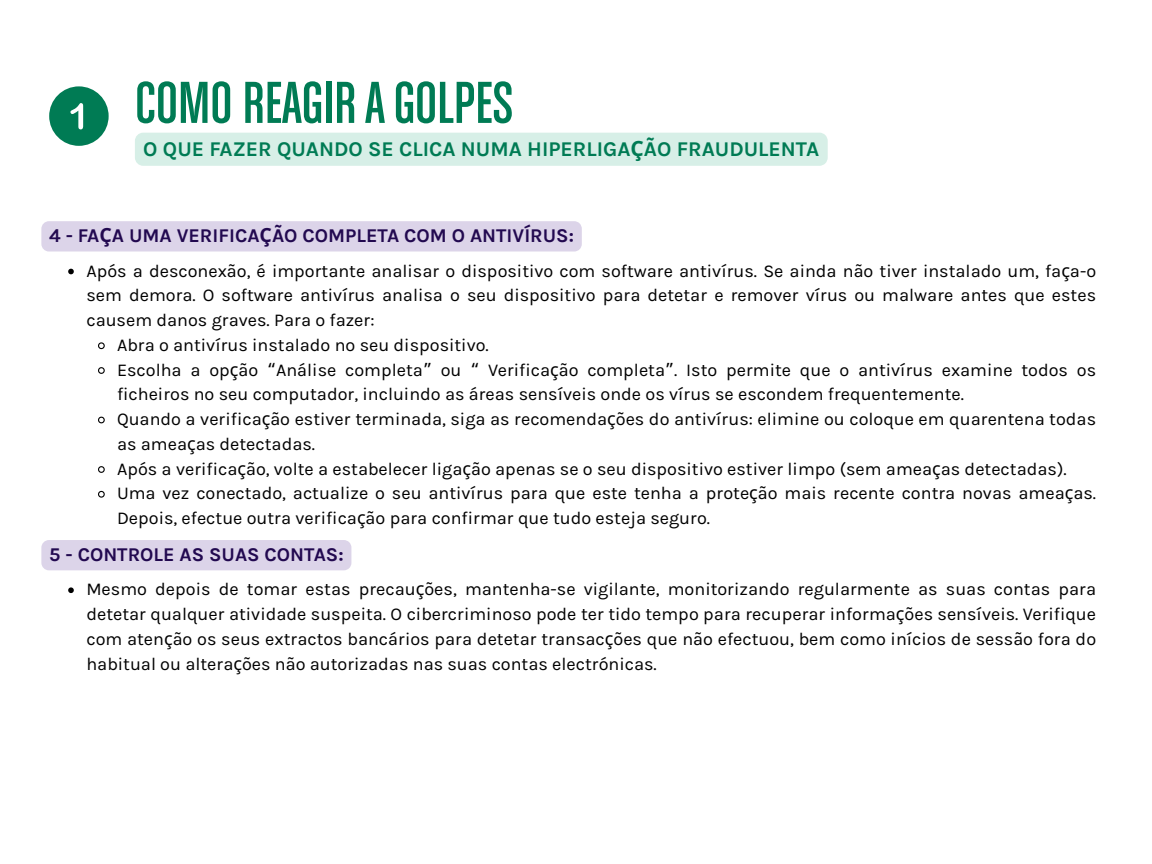
<style>
.page{position:relative;width:1152px;height:864px;background:#fff}
.page>*{position:absolute;margin:0;border:0;box-sizing:border-box;transform-origin:0 0}
.t1{font:63px "Chalet Comprime Cologne Eighty";color:#007b54}
.t2{font:700 21px "Karla";color:#007b54}
.t3{font:700 19.5px "Karla";color:#220950}
.t4{font:18px/24.8px "Karla";color:#000}
.s1{font-family:"Noto Sans"}
.s2{font-family:"Noto Sans Gurmukhi"}
</style>
<div class="page">
<div style="left:49px;top:86px;width:60px;height:60px;background:#007b54;border-radius:50%"></div>
<svg style="left:70px;top:103px;width:13px;height:26px"></svg>
<div style="left:41px;top:221px;width:541px;height:31px;background:#dcd4e9"></div>
<svg style="left:68px;top:269px;width:6px;height:5px"></svg>
<svg style="left:98px;top:342px;width:7px;height:8px"></svg>
<svg style="left:98px;top:367px;width:7px;height:7px"></svg>
<svg style="left:98px;top:416px;width:7px;height:8px"></svg>
<svg style="left:98px;top:466px;width:7px;height:7px"></svg>
<svg style="left:98px;top:490px;width:7px;height:8px"></svg>
<div style="left:41px;top:540px;width:310px;height:30px;background:#dcd4e9"></div>
<svg style="left:68px;top:587px;width:6px;height:6px"></svg>
<div style="left:135px;top:133px;width:693px;height:33px;background:#d7efe7"></div>
<p class="t1" style="left:135px;top:79px;width:380px">COMO REAGIRAGOLPES</p>
<h2 class="t2" style="left:143px;top:137px;width:677px">O QUE FAZER QUANDO SE CLICA NUMA HIPERLIGA<span class="s1">Ç</span>ÃO FRAUDULENTA</h2>
<h1 class="t3" style="left:49px;top:224px;width:526px">4 - FA<span class="s1">Ç</span>A UMA VERIFICA<span class="s1">Ç</span>ÃO COMPLETA COM O ANTIVÍRUS:</h1>
<h2 class="t4" style="left:86px;top:258px;width:1011px;text-align:justify">Após a desconexão, é importante analisar o dispositivo com software antivírus. Se ainda não tiver instalado um, fa<span class="s1">ç</span>a-o sem demora. O software antivírus analisa o seu dispositivo para detetar e remover vírus ou malware antes que estes causem danos graves. Para o fazer:</h2>
<h2 class="t4" style="left:117px;top:332px;width:373px">Abra o antivírus instalado no seu dispositivo.</h2>
<p class="t4" style="left:117px;top:357px;width:981px">Escolha a op<span class="s1">ç</span>ão <span class="s2">“</span>Análise completa<span class="s2">”</span> ou <span class="s2">“</span> Verifica<span class="s1">ç</span>ão completa<span class="s2">”</span>. Isto permite que o antivírus examine todos os ficheiros no seu computador, incluindo as áreas sensíveis onde os vírus se escondem frequentemente.</p>
<p class="t4" style="left:117px;top:407px;width:981px">Quando a verifica<span class="s1">ç</span>ão estiver terminada, siga as recomenda<span class="s1">ç</span>ões do antivírus: elimine ou coloque em quarentena todas as amea<span class="s1">ç</span>as detectadas.</p>
<p class="t4" style="left:117px;top:456px;width:951px">Após a verifica<span class="s1">ç</span>ão, volte a estabelecer liga<span class="s1">ç</span>ão apenas se o seu dispositivo estiver limpo (sem amea<span class="s1">ç</span>as detectadas).</p>
<p class="t4" style="left:117px;top:481px;width:981px">Uma vez conectado, actualize o seu antivírus para que este tenha a prote<span class="s1">ç</span>ão mais recente contra novas amea<span class="s1">ç</span>as.<br>Depois, efectue outra verifica<span class="s1">ç</span>ão para confirmar que tudo esteja seguro.</p>
<p class="t3" style="left:49px;top:543px;width:296px">5 - CONTROLE AS SUAS CONTAS:</p>
<p class="t4" style="left:86px;top:577px;width:1011px;text-align:justify">Mesmo depois de tomar estas precau<span class="s1">ç</span>ões, mantenha-se vigilante, monitorizando regularmente as suas contas para detetar qualquer atividade suspeita. O cibercriminoso pode ter tido tempo para recuperar informa<span class="s1">ç</span>ões sensíveis. Verifique com aten<span class="s1">ç</span>ão os seus extractos bancários para detetar transac<span class="s1">ç</span>ões que não efectuou, bem como inícios de sessão fora do habitual ou altera<span class="s1">ç</span>ões não autorizadas nas suas contas electrónicas.</p>
</div>
